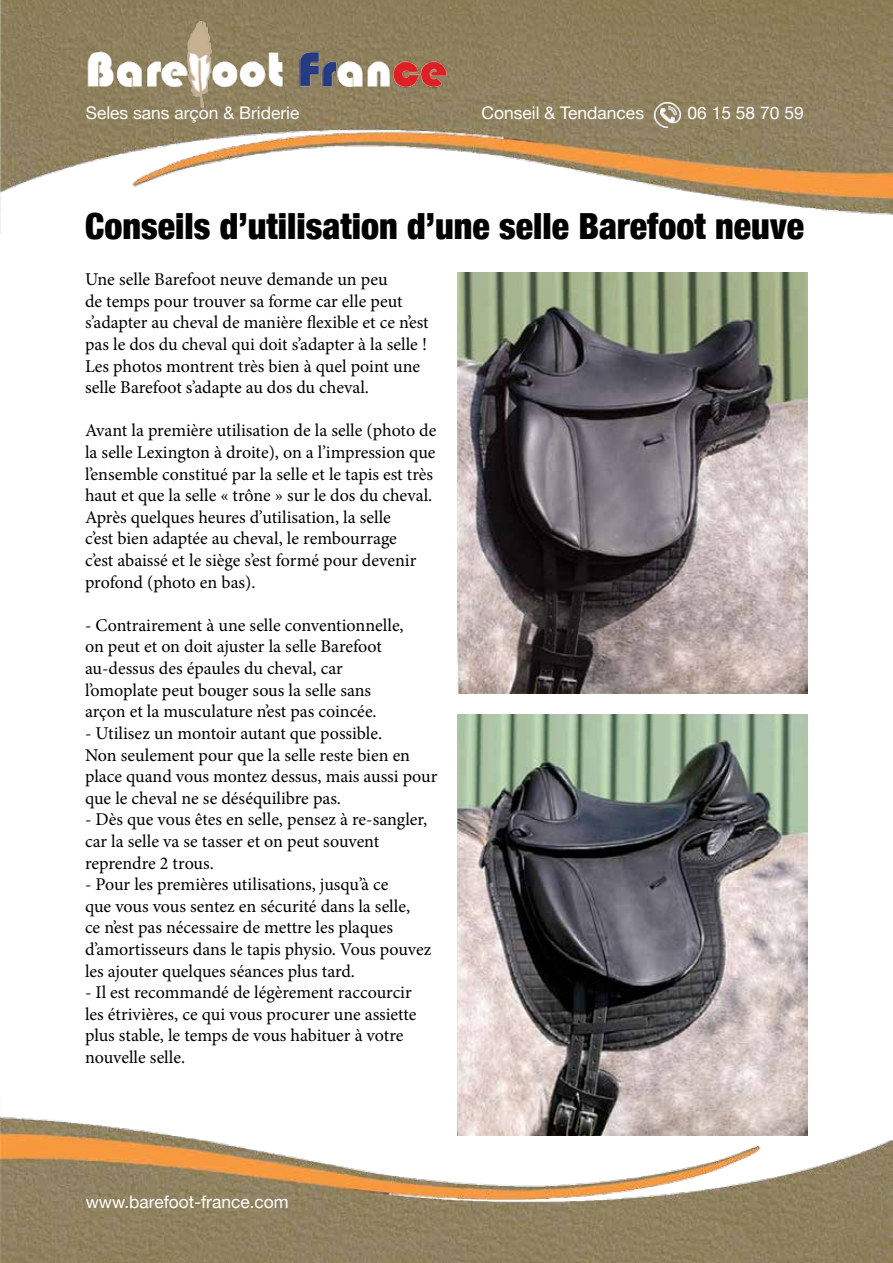
<style>
.page{position:relative;width:893px;height:1263px;background:#fff}
.page>*{position:absolute;margin:0;border:0;box-sizing:border-box;transform-origin:0 0}
.t1{font:900 condensed 36px "Helvetica Neue";color:#000}
.t2{font:18px/21.6px "Minion Pro";color:#000}
.t3{font:17.4px "Helvetica Neue";color:#fff}
</style>
<div class="page">
<img style="left:0;top:0;width:893px;height:233px">
<img style="left:0;top:1116px;width:893px;height:147px">
<img style="left:87px;top:0;width:376px;height:119px">
<img style="left:655px;top:102px;width:25px;height:26px">
<img style="left:457px;top:272px;width:351px;height:421px">
<img style="left:457px;top:714px;width:351px;height:421px">
<p class="t3" style="left:86px;top:101px;width:215px">Seles sans arçon &amp; Briderie</p>
<p class="t3" style="left:482px;top:101px;width:164px">Conseil &amp; Tendances</p>
<p class="t3" style="left:688px;top:101px;width:118px">06 15 58 70 59</p>
<h1 class="t1" style="left:85px;top:197px;width:720px">Conseils d’utilisation d’une selle Barefoot neuve</h1>
<p class="t2" style="left:85px;top:269px;width:345px">Une selle Barefoot neuve demande un peu<br>de temps pour trouver sa forme car elle peut s’adapter au cheval de manière flexible et ce n’est pas le dos du cheval qui doit s’adapter à la selle !<br>Les photos montrent très bien à quel point une selle Barefoot s’adapte au dos du cheval.</p>
<p class="t2" style="left:85px;top:420px;width:353px">Avant la première utilisation de la selle (photo de la selle Lexington à droite), on a l’impression que l’ensemble constitué par la selle et le tapis est très haut et que la selle « trône » sur le dos du cheval.<br>Après quelques heures d’utilisation, la selle<br>c’est bien adaptée au cheval, le rembourrage<br>c’est abaissé et le siège s’est formé pour devenir profond (photo en bas).</p>
<p class="t2" style="left:85px;top:614px;width:320px">- Contrairement à une selle conventionnelle, on peut et on doit ajuster la selle Barefoot au-dessus des épaules du cheval, car l’omoplate peut bouger sous la selle sans arçon et la musculature n’est pas coincée.</p>
<p class="t2" style="left:85px;top:722px;width:354px">- Utilisez un montoir autant que possible.<br>Non seulement pour que la selle reste bien en place quand vous montez dessus, mais aussi pour que le cheval ne se déséquilibre pas.</p>
<p class="t2" style="left:85px;top:809px;width:344px">- Dès que vous êtes en selle, pensez à re-sangler, car la selle va se tasser et on peut souvent reprendre 2 trous.</p>
<p class="t2" style="left:85px;top:874px;width:348px">- Pour les premières utilisations, jusqu’à ce<br>que vous vous sentez en sécurité dans la selle,<br>ce n’est pas nécessaire de mettre les plaques d’amortisseurs dans le tapis physio. Vous pouvez les ajouter quelques séances plus tard.</p>
<p class="t2" style="left:85px;top:982px;width:333px">- Il est recommandé de légèrement raccourcir les étrivières, ce qui vous procurer une assiette plus stable, le temps de vous habituer à votre nouvelle selle.</p>
<p class="t3" style="left:86px;top:1189px;width:204px">www.barefoot-france.com</p>
</div>
